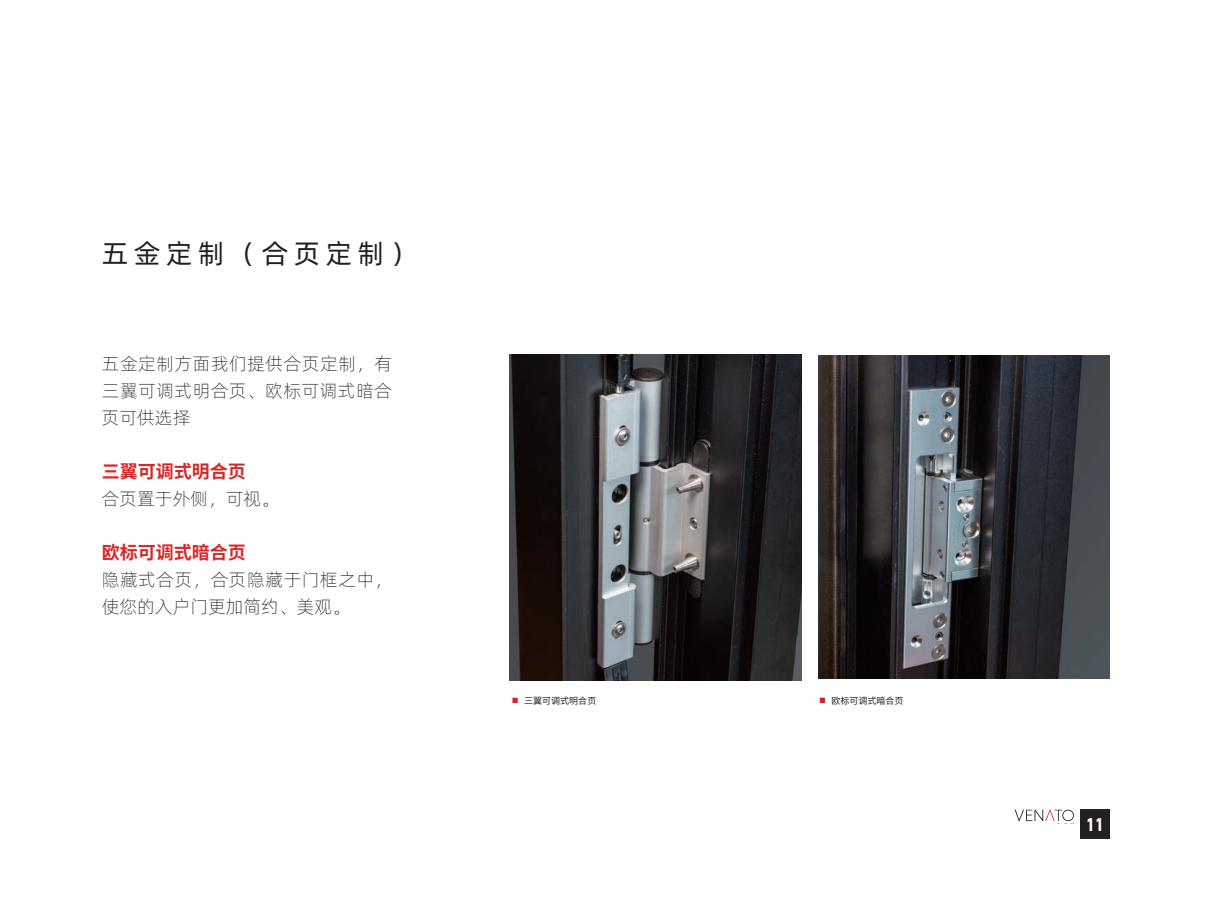
<style>
.page{position:relative;width:1225px;height:919px;background:#fff}
.page>*{position:absolute;margin:0;border:0;box-sizing:border-box;transform-origin:0 0}
.t1{font:27px "Alibaba Pu Hui Ti R";letter-spacing:.2em;color:#231f20}
.t2{font:18px/27px "Alibaba Pu Hui Ti L";letter-spacing:.025em;color:#231f20;text-align:justify}
.t3{font:700 18px "Noto Sans CJ Ksc";color:#d92628}
.t4{font:18px "Alibaba Pu Hui Ti L";color:#231f20}
.t5{font:900 18px "DIN Cond";color:#fff}
.t6{font:9px "Noto Sans CJ Ksc";color:#231f20}
.s1{font-family:"Alibaba Pu Hui Ti M";font-size:7.5px;color:#d1232a}
</style>
<div class="page">
<svg style="left:1014px;top:809px;width:59px;height:12px"></svg>
<div style="left:1080px;top:809px;width:29px;height:30px;background:#231f20"></div>
<img style="left:510px;top:354px;width:292px;height:326px">
<img style="left:818px;top:355px;width:291px;height:323px">
<h1 class="t1" style="left:102px;top:233px;width:316px">五金定制（合页定制）</h1>
<p class="t2" style="left:102px;top:348px;width:292px">五金定制方面我们提供合页定制，有三翼可调式明合页、欧标可调式暗合页可供选择</p>
<p class="t3" style="left:102px;top:461px;width:145px">三翼可调式明合页</p>
<p class="t4" style="left:102px;top:485px;width:179px">合页置于外侧，可视。</p>
<p class="t3" style="left:102px;top:542px;width:145px">欧标可调式暗合页</p>
<p class="t2" style="left:102px;top:564px;width:292px">隐藏式合页，合页隐藏于门框之中，使您的入户门更加简约、美观。</p>
<p class="t6" style="left:511px;top:695px;width:86px"><span class="s1">■</span> 三翼可调式明合页</p>
<p class="t6" style="left:819px;top:695px;width:86px"><span class="s1">■</span> 欧标可调式暗合页</p>
<p class="t5" style="left:1086px;top:813px;width:18px">11</p>
</div>
